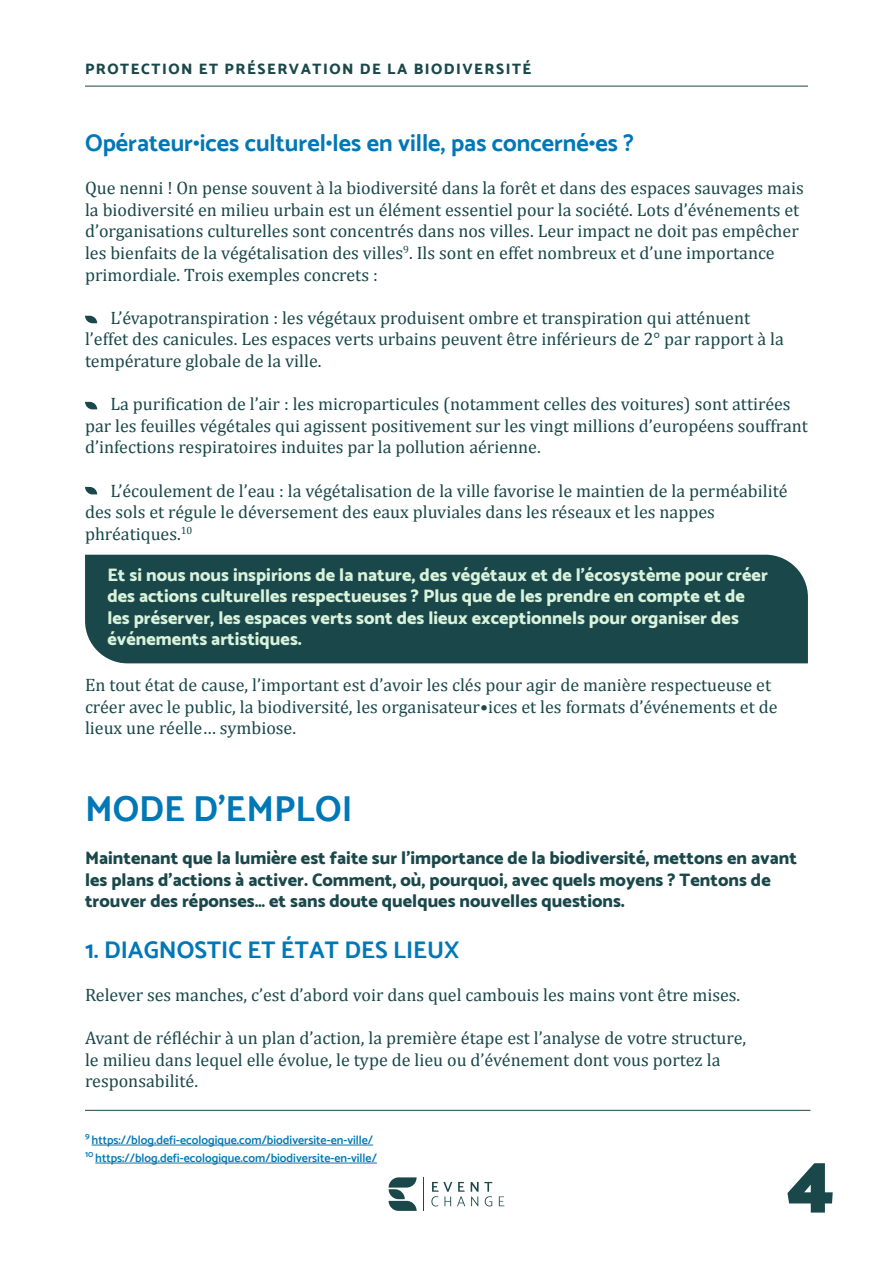
<style>
.page{position:relative;width:893px;height:1263px;background:#fff}
.page>*{position:absolute;margin:0;border:0;box-sizing:border-box;transform-origin:0 0}
.t1{font:900 77.85px "Catamaran";color:#19474a}
.t2{font:700 36px "Catamaran";color:#0077b6}
.t3{font:700 24px "Catamaran";color:#0077b6}
.t4{font:18px/21.6px "Cambria";color:#19474a}
.t5{font:800 18px/21.6px "Catamaran";color:#d9f2db}
.t6{font:800 18px/21.6px "Catamaran";color:#19474a}
.t7{font:800 15px "Catamaran";letter-spacing:.1em;color:#1a474a}
.t8{font:600 12px/18px "Catamaran";color:#0077b6}
</style>
<div class="page">
<svg style="left:389px;top:1177px;width:28px;height:34px"></svg>
<svg style="left:431px;top:1182px;width:34px;height:24px"></svg>
<svg style="left:471px;top:1182px;width:21px;height:24px"></svg>
<svg style="left:499px;top:1196px;width:5px;height:10px"></svg>
<hr style="left:423px;top:1177px;width:1px;height:34px;background:#19474a">
<hr style="left:85px;top:86px;width:723px;height:1px;background:#19474a">
<svg style="left:85px;top:316px;width:12px;height:7px"></svg>
<svg style="left:85px;top:402px;width:12px;height:7px"></svg>
<svg style="left:85px;top:487px;width:12px;height:7px"></svg>
<hr style="left:85px;top:1110px;width:725px;height:1px;background:#19474a">
<hr style="left:92px;top:1145px;width:281px;height:1px;background:#0077b6">
<hr style="left:95px;top:1163px;width:282px;height:1px;background:#0077b6">
<div style="left:85px;top:555px;width:723px;height:108px;background:#19474a"></div>
<p class="t7" style="left:85px;top:60px;width:448px">PROTECTION ET PRÉSERVATION DE LA BIODIVERSITÉ</p>
<h3 class="t3" style="left:85px;top:129px;width:550px">Opérateur•ices culturel•les en ville, pas concerné•es ?</h3>
<p class="t4" style="left:85px;top:177px;width:720px">Que nenni ! On pense souvent à la biodiversité dans la forêt et dans des espaces sauvages mais la biodiversité en milieu urbain est un élément essentiel pour la société. Lots d’événements et d’organisations culturelles sont concentrés dans nos villes. Leur impact ne doit pas empêcher les bienfaits de la végétalisation des villes<sup>9</sup>. Ils sont en effet nombreux et d’une importance primordiale. Trois exemples concrets :</p>
<p class="t4" style="left:85px;top:307px;width:700px;text-indent:26px">L’évapotranspiration : les végétaux produisent ombre et transpiration qui atténuent l’effet des canicules. Les espaces verts urbains peuvent être inférieurs de 2° par rapport à la température globale de la ville.</p>
<p class="t4" style="left:85px;top:393px;width:724px;text-indent:26px">La purification de l’air : les microparticules (notamment celles des voitures) sont attirées par les feuilles végétales qui agissent positivement sur les vingt millions d’européens souffrant d’infections respiratoires induites par la pollution aérienne.</p>
<p class="t4" style="left:85px;top:480px;width:704px;text-indent:26px">L’écoulement de l’eau : la végétalisation de la ville favorise le maintien de la perméabilité des sols et régule le déversement des eaux pluviales dans les réseaux et les nappes phréatiques.<sup>10</sup></p>
<p class="t5" style="left:107px;top:563px;width:662px">Et si nous nous inspirions de la nature, des végétaux et de l’écosystème pour créer des actions culturelles respectueuses ? Plus que de les prendre en compte et de les préserver, les espaces verts sont des lieux exceptionnels pour organiser des événements artistiques.</p>
<p class="t4" style="left:85px;top:674px;width:694px">En tout état de cause, l’important est d’avoir les clés pour agir de manière respectueuse et créer avec le public, la biodiversité, les organisateur•ices et les formats d’événements et de lieux une réelle… symbiose.</p>
<h2 class="t2" style="left:85px;top:787px;width:269px">MODE D’EMPLOI</h2>
<p class="t6" style="left:85px;top:847px;width:713px">Maintenant que la lumière est faite sur l’importance de la biodiversité, mettons en avant les plans d’actions à activer. Comment, où, pourquoi, avec quels moyens ? Tentons de trouver des réponses… et sans doute quelques nouvelles questions.</p>
<h3 class="t3" style="left:85px;top:935px;width:376px">1. DIAGNOSTIC ET ÉTAT DES LIEUX</h3>
<p class="t4" style="left:85px;top:984px;width:657px">Relever ses manches, c’est d’abord voir dans quel cambouis les mains vont être mises.</p>
<p class="t4" style="left:85px;top:1027px;width:663px">Avant de réfléchir à un plan d’action, la première étape est l’analyse de votre structure, le milieu dans lequel elle évolue, le type de lieu ou d’événement dont vous portez la responsabilité.</p>
<p class="t8" style="left:85px;top:1131px;width:293px"><sup>9</sup> https://blog.defi-ecologique.com/biodiversite-en-ville/<br><sup>10</sup> https://blog.defi-ecologique.com/biodiversite-en-ville/</p>
<h1 class="t1" style="left:787px;top:1135px;width:49px">4</h1>
</div>
